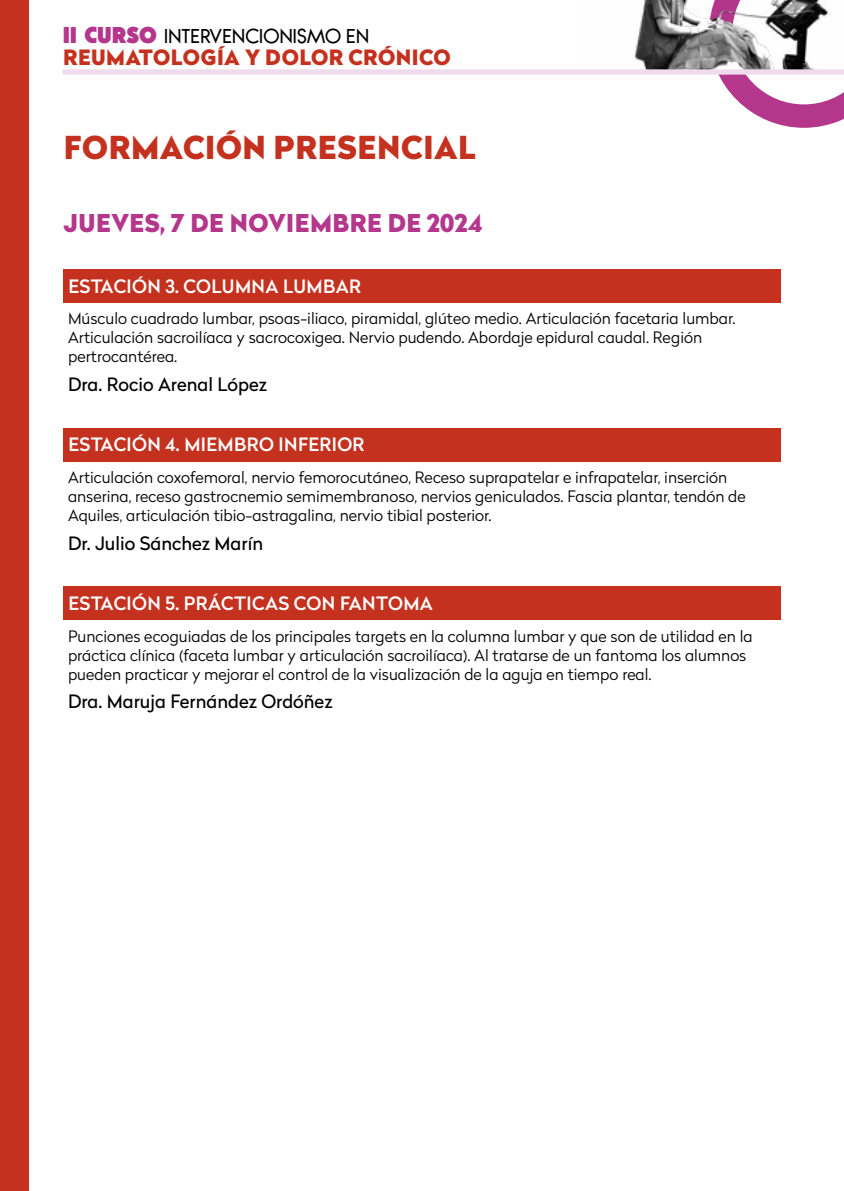
<style>
.page{position:relative;width:844px;height:1191px;background:#fff}
.page>*{position:absolute;margin:0;border:0;box-sizing:border-box;transform-origin:0 0}
.t1{font:900 31.5px "Radikal";letter-spacing:.02em;color:#c4321f}
.t2{font:900 24.5px "Radikal";letter-spacing:.02em;color:#b4378c}
.t3{font:900 21px "Radikal";letter-spacing:.02em;color:#c4321f}
.t4{font:500 18.38px "Radikal";letter-spacing:.02em;color:#fff}
.t5{font:18.38px "Radikal";color:#000}
.t6{font:17.5px "Bambino";letter-spacing:.01em;color:#000}
.t7{font:300 15.75px/18.9px "Radikal";color:#000}
.s1{font-family:"Acre";font-weight:900;font-size:22.75px;color:#b4378c}
</style>
<div class="page">
<svg style="left:719px;top:75px;width:124px;height:53px"></svg>
<img style="left:634px;top:0;width:196px;height:69px">
<div style="left:63px;top:69px;width:780px;height:6px;background:#eedbed"></div>
<div style="left:0;top:0;width:28px;height:1191px;background:#c4321f"></div>
<div style="left:63px;top:269px;width:717px;height:34px;background:#c4321f"></div>
<div style="left:63px;top:428px;width:717px;height:33px;background:#c4321f"></div>
<div style="left:63px;top:586px;width:717px;height:34px;background:#c4321f"></div>
<p class="t6" style="left:63px;top:26px;width:308px"><span class="s1">II CURSO</span> INTERVENCIONISMO EN</p>
<h3 class="t3" style="left:63px;top:42px;width:389px">REUMATOLOGÍA Y DOLOR CRÓNICO</h3>
<h1 class="t1" style="left:64px;top:124px;width:413px">FORMACIÓN PRESENCIAL</h1>
<h2 class="t2" style="left:63px;top:205px;width:420px">JUEVES, 7 DE NOVIEMBRE DE 2024</h2>
<p class="t4" style="left:68px;top:273px;width:294px">ESTACIÓN 3. COLUMNA LUMBAR</p>
<p class="t7" style="left:68px;top:309px;width:668px">Músculo cuadrado lumbar, psoas-iliaco, piramidal, glúteo medio. Articulación facetaria lumbar.<br>Articulación sacroilíaca y sacrocoxigea. Nervio pudendo. Abordaje epidural caudal. Región pertrocantérea.</p>
<p class="t5" style="left:68px;top:371px;width:201px">Dra. Rocio Arenal López</p>
<p class="t4" style="left:68px;top:431px;width:297px">ESTACIÓN 4. MIEMBRO INFERIOR</p>
<p class="t7" style="left:68px;top:467px;width:679px">Articulación coxofemoral, nervio femorocutáneo, Receso suprapatelar e infrapatelar, inserción anserina, receso gastrocnemio semimembranoso, nervios geniculados. Fascia plantar, tendón de<br>Aquiles, articulación tibio-astragalina, nervio tibial posterior.</p>
<p class="t5" style="left:68px;top:530px;width:196px">Dr. Julio Sánchez Marín</p>
<p class="t4" style="left:68px;top:590px;width:366px">ESTACIÓN 5. PRÁCTICAS CON FANTOMA</p>
<p class="t7" style="left:68px;top:626px;width:686px">Punciones ecoguiadas de los principales targets en la columna lumbar y que son de utilidad en la práctica clínica (faceta lumbar y articulación sacroilíaca). Al tratarse de un fantoma los alumnos pueden practicar y mejorar el control de la visualización de la aguja en tiempo real.</p>
<p class="t5" style="left:68px;top:688px;width:266px">Dra. Maruja Fernández Ordóñez</p>
</div>
